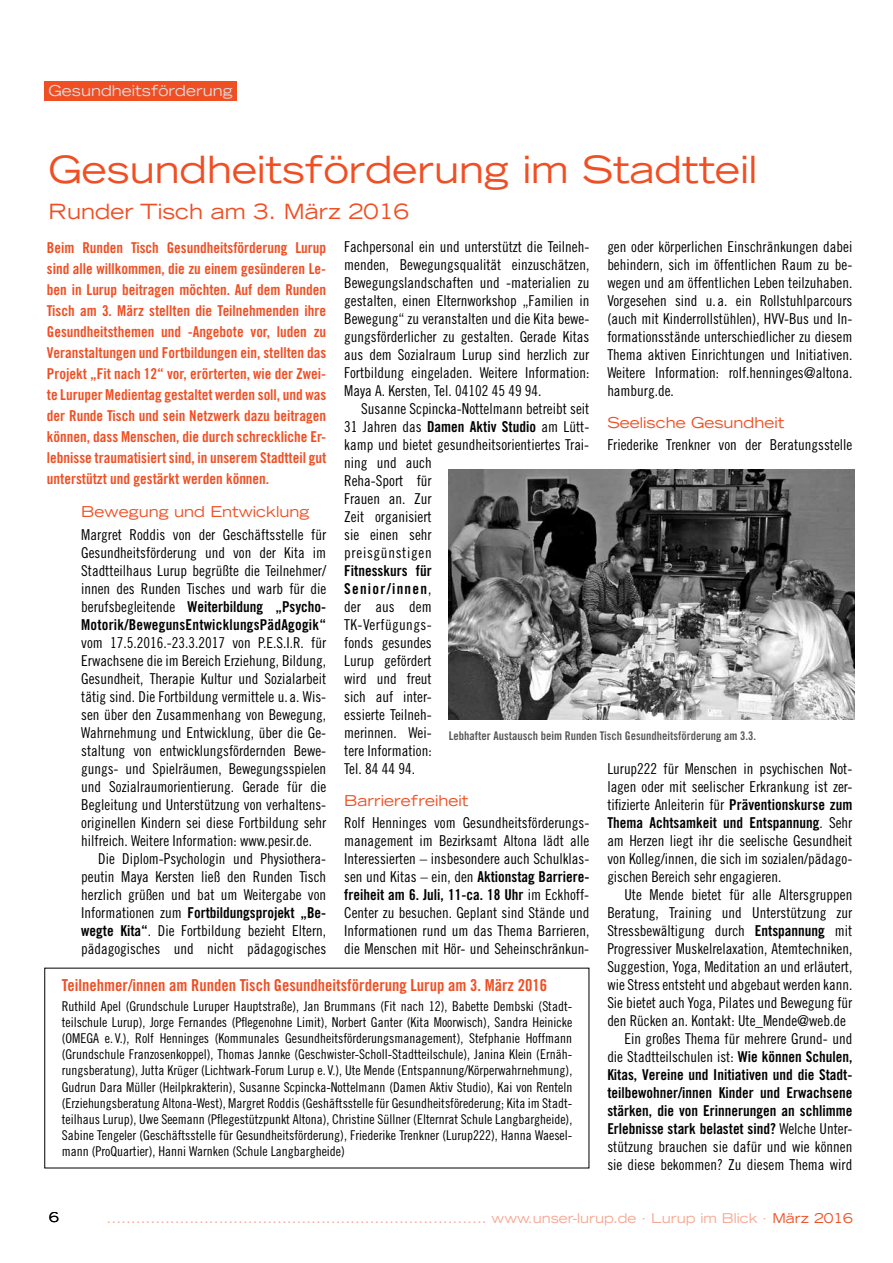
<style>
.page{position:relative;width:893px;height:1263px;background:#fff}
.page>*{position:absolute;margin:0;border:0;box-sizing:border-box;transform-origin:0 0}
.t1{font:expanded 37.5px "Trade Gothic LH";color:#f04e23}
.t2{font:expanded 21px "Trade Gothic LH";color:#f04e23}
.t3{font:16.5px "Trade Gothic Bold Cond Twenty";color:#f04e23}
.t4{font:15px/18px "Trade Gothic Cond Eighteen";color:#000;text-align:justify}
.t5{font:15px/21px "Trade Gothic Bold Cond Twenty";color:#f04e23;text-align:justify}
.t6{font:15px/18px "Trade Gothic Bold Cond Twenty";color:#000}
.t7{font:expanded 15px "Trade Gothic LH";color:#f04e23}
.t8{font:expanded 15px "Trade Gothic LH";color:#dcddde}
.t9{font:13.5px/16.2px "Trade Gothic Cond Eighteen";color:#000;text-align:justify}
.t10{font:expanded 13.5px "Trade Gothic LH";color:#f7a791}
.t11{font:expanded 13.5px "Trade Gothic LH";color:#000}
.t12{font:12px "Trade Gothic Bold Cond Twenty";color:#58595b}
.s1{font-family:"Trade Gothic Bold Cond Twenty"}
.s2{font-family:"Trade Gothic Cond Eighteen"}
.s3{color:#f04e23}
</style>
<div class="page">
<div style="left:44px;top:81px;width:193px;height:20px;background:#f04e23"></div>
<img style="left:449px;top:469px;width:406px;height:251px">
<p class="t8" style="left:49px;top:81px;width:186px">Gesundheitsförderung</p>
<h1 class="t1" style="left:49px;top:145px;width:710px">Gesundheitsförderung im Stadtteil</h1>
<h2 class="t2" style="left:49px;top:198px;width:362px">Runder Tisch am 3. März 2016</h2>
<p class="t4" style="left:344px;top:237px;width:247px">Fachpersonal ein und unterstützt die Teilneh&shy;menden, Bewegungsqualität einzuschätzen, Bewegungslandschaften und -materialien zu gestalten, einen Elternworkshop „Familien in Bewegung“ zu veranstalten und die Kita bewe&shy;gungsförderlicher zu gestalten. Gerade Kitas aus dem Sozialraum Lurup sind herzlich zur Fortbildung eingeladen. Weitere Information:<br>Maya A. Kersten, Tel. 04102 45 49 94.</p>
<p class="t4" style="left:344px;top:399px;width:247px;text-align:left;text-indent:17px">Susanne Scpincka-Nottelmann betreibt seit<br>31 Jahren das <span class="s1">Damen Aktiv Studio</span> am Lütt&shy;kamp und bietet gesundheitsorientiertes Trai&shy;ning und auch<br>Reha-Sport für<br>Frauen an. Zur<br>Zeit organisiert<br>sie einen sehr<br>preisgünstigen</p>
<p class="t6" style="left:344px;top:562px;width:89px">Fitnesskurs für<br>Senior/innen<span class="s2">,</span></p>
<p class="t4" style="left:344px;top:597px;width:89px">der aus dem TK-Verfügungs&shy;fonds gesundes Lurup gefördert wird und freut sich auf inter&shy;essierte Teilneh&shy;merinnen. Wei&shy;tere Information:<br>Tel. 84 44 94.</p>
<p class="t7" style="left:344px;top:790px;width:126px">Barrierefreiheit</p>
<p class="t4" style="left:344px;top:813px;width:247px">Rolf Henninges vom Gesundheitsförderungs&shy;management im Bezirksamt Altona lädt alle Interessierten – insbesondere auch Schulklas&shy;sen und Kitas – ein, den <span class="s1">Aktionstag Barriere-</span></p>
<p class="t6" style="left:344px;top:886px;width:247px">freiheit am 6. Juli, 11-ca. 18 Uhr <span class="s2">im Eckhoff-</span></p>
<p class="t4" style="left:344px;top:903px;width:247px">Center zu besuchen. Geplant sind Stände und Informationen rund um das Thema Barrieren, die Menschen mit Hör- und Seheinschränkun-</p>
<p class="t4" style="left:607px;top:237px;width:247px">gen oder körperlichen Einschränkungen dabei behindern, sich im öffentlichen Raum zu be&shy;wegen und am öffentlichen Leben teilzuhaben.<br>Vorgesehen sind u. a. ein Rollstuhlparcours (auch mit Kinderrollstühlen), HVV-Bus und In&shy;formationsstände unterschiedlicher zu diesem Thema aktiven Einrichtungen und Initiativen.<br>Weitere Information: rolf.henninges@altona. hamburg.de.</p>
<p class="t7" style="left:607px;top:412px;width:179px">Seelische Gesundheit</p>
<p class="t4" style="left:607px;top:435px;width:247px">Friederike Trenkner von der Beratungsstelle</p>
<p class="t5" style="left:47px;top:237px;width:281px">Beim Runden Tisch Gesundheitsförderung Lurup sind alle willkommen, die zu einem gesünderen Le&shy;ben in Lurup beitragen möchten. Auf dem Runden Tisch am 3. März stellten die Teilnehmenden ihre Gesundheitsthemen und -Angebote vor, luden zu Veranstaltungen und Fortbildungen ein, stellten das Projekt „Fit nach 12“ vor, erörterten, wie der Zwei&shy;te Luruper Medientag gestaltet werden soll, und was der Runde Tisch und sein Netzwerk dazu beitragen können, dass Menschen, die durch schreckliche Er&shy;lebnisse traumatisiert sind, in unserem Stadtteil gut unterstützt und gestärkt werden können.</p>
<p class="t7" style="left:81px;top:502px;width:230px">Bewegung und Entwicklung</p>
<p class="t4" style="left:81px;top:525px;width:247px">Margret Roddis von der Geschäftsstelle für Gesundheitsförderung und von der Kita im Stadtteilhaus Lurup begrüßte die Teilnehmer/ innen des Runden Tisches und warb für die</p>
<p class="t6" style="left:81px;top:598px;width:247px"><span class="s2">berufsbegleitende</span> Weiterbildung „Psycho-<br>Motorik/BewegunsEntwicklungsPädAgogik“</p>
<p class="t4" style="left:81px;top:633px;width:247px">vom 17.5.2016.-23.3.2017 von P.E.S.I.R. für</p>
<p class="t4" style="left:81px;top:651px;width:247px">Erwachsene die im Bereich Erziehung, Bildung,</p>
<p class="t4" style="left:81px;top:669px;width:247px">Gesundheit, Therapie Kultur und Sozialarbeit</p>
<p class="t4" style="left:81px;top:687px;width:247px">tätig sind. Die Fortbildung vermittele u. a. Wis-</p>
<p class="t4" style="left:81px;top:705px;width:247px">sen über den Zusammenhang von Bewegung,</p>
<p class="t4" style="left:81px;top:723px;width:247px">Wahrnehmung und Entwicklung, über die Ge-</p>
<p class="t4" style="left:81px;top:741px;width:247px">staltung von entwicklungsfördernden Bewe-</p>
<p class="t4" style="left:81px;top:759px;width:247px">gungs- und Spielräumen, Bewegungsspielen</p>
<p class="t4" style="left:81px;top:777px;width:247px">und Sozialraumorientierung. Gerade für die</p>
<p class="t4" style="left:81px;top:795px;width:245px">Begleitung und Unterstützung von verhaltens-</p>
<p class="t4" style="left:81px;top:813px;width:247px">originellen Kindern sei diese Fortbildung sehr</p>
<p class="t4" style="left:81px;top:831px;width:232px">hilfreich. Weitere Information: www.pesir.de.</p>
<p class="t4" style="left:98px;top:849px;width:230px">Die Diplom-Psychologin und Physiothera-</p>
<p class="t4" style="left:81px;top:867px;width:247px">peutin Maya Kersten ließ den Runden Tisch</p>
<p class="t4" style="left:81px;top:885px;width:247px">herzlich grüßen und bat um Weitergabe von</p>
<p class="t6" style="left:81px;top:904px;width:247px"><span class="s2">Informationen zum</span> Fortbildungsprojekt „Be-</p>
<p class="t4" style="left:81px;top:921px;width:247px"><span class="s1">wegte Kita“</span>. Die Fortbildung bezieht Eltern, pädagogisches und nicht pädagogisches</p>
<p class="t12" style="left:449px;top:728px;width:309px">Lebhafter Austausch beim Runden Tisch Gesundheitsförderung am 3.3.</p>
<p class="t4" style="left:607px;top:759px;width:247px">Lurup222 für Menschen in psychischen Not&shy;lagen oder mit seelischer Erkrankung ist zer&shy;tifizierte Anleiterin für <span class="s1">Präventionskurse zum</span></p>
<p class="t6" style="left:607px;top:814px;width:247px">Thema Achtsamkeit und Entspannung<span class="s2">. Sehr</span></p>
<p class="t4" style="left:607px;top:831px;width:247px">am Herzen liegt ihr die seelische Gesundheit von Kolleg/innen, die sich im sozialen/pädago&shy;gischen Bereich sehr engagieren.</p>
<p class="t4" style="left:624px;top:885px;width:230px">Ute Mende bietet für alle Altersgruppen</p>
<p class="t4" style="left:607px;top:903px;width:247px">Beratung, Training und Unterstützung zur</p>
<p class="t4" style="left:607px;top:921px;width:247px">Stressbewältigung durch <span class="s1">Entspannung</span> mit</p>
<p class="t4" style="left:607px;top:939px;width:247px">Progressiver Muskelrelaxation, Atemtechniken,</p>
<p class="t4" style="left:607px;top:957px;width:247px">Suggestion, Yoga, Meditation an und erläutert,</p>
<p class="t4" style="left:607px;top:975px;width:247px">wie Stress entsteht und abgebaut werden kann.</p>
<p class="t4" style="left:607px;top:993px;width:247px">Sie bietet auch Yoga, Pilates und Bewegung für</p>
<p class="t4" style="left:607px;top:1011px;width:240px">den Rücken an. Kontakt: Ute_Mende@web.de</p>
<p class="t4" style="left:624px;top:1029px;width:230px">Ein großes Thema für mehrere Grund- und</p>
<p class="t4" style="left:607px;top:1047px;width:247px">die Stadtteilschulen ist: <span class="s1">Wie können Schulen,</span></p>
<p class="t6" style="left:607px;top:1066px;width:247px;text-align:justify">Kitas, Vereine und Initiativen und die Stadt&shy;teilbewohner/innen Kinder und Erwachsene stärken, die von Erinnerungen an schlimme Erlebnisse stark belastet sind? <span class="s2">Welche Unter-</span></p>
<p class="t4" style="left:607px;top:1137px;width:247px">stützung brauchen sie dafür und wie können sie diese bekommen? Zu diesem Thema wird</p>
<p class="t3" style="left:62px;top:975px;width:487px">Teilnehmer/innen am Runden Tisch Gesundheitsförderung Lurup am 3. März 2016</p>
<p class="t9" style="left:62px;top:997px;width:512px">Ruthild Apel (Grundschule Luruper Hauptstraße), Jan Brummans (Fit nach 12), Babette Dembski (Stadt&shy;teilschule Lurup), Jorge Fernandes (Pflegenohne Limit), Norbert Ganter (Kita Moorwisch), Sandra Heinicke (OMEGA e. V.), Rolf Henninges (Kommunales Gesundheitsförderungsmanagement), Stefphanie Hoffmann (Grundschule Franzosenkoppel), Thomas Jannke (Geschwister-Scholl-Stadtteilschule), Janina Klein (Ernäh&shy;rungsberatung), Jutta Krüger (Lichtwark-Forum Lurup e. V.), Ute Mende (Entspannung/Körperwahrnehmung), Gudrun Dara Müller (Heilpkrakterin), Susanne Scpincka-Nottelmann (Damen Aktiv Studio), Kai von Renteln (Erziehungsberatung Altona-West), Margret Roddis (Geshäftsstelle für Gesundheitsförederung; Kita im Stadt&shy;teilhaus Lurup), Uwe Seemann (Pflegestützpunkt Altona), Christine Süllner (Elternrat Schule Langbargheide), Sabine Tengeler (Geschäftsstelle für Gesundheitsförderung), Friederike Trenkner (Lurup222), Hanna Waesel&shy;mann (ProQuartier), Hanni Warnken (Schule Langbargheide)</p>
<p class="t11" style="left:49px;top:1209px;width:11px">6</p>
<p class="t10" style="left:107px;top:1209px;width:6px">..............................................................................</p>
<p class="t10" style="left:492px;top:1209px;width:363px">www. unser-lurup. de · Lurup im Blick · <span class="s3">März 2016</span></p>
</div>
